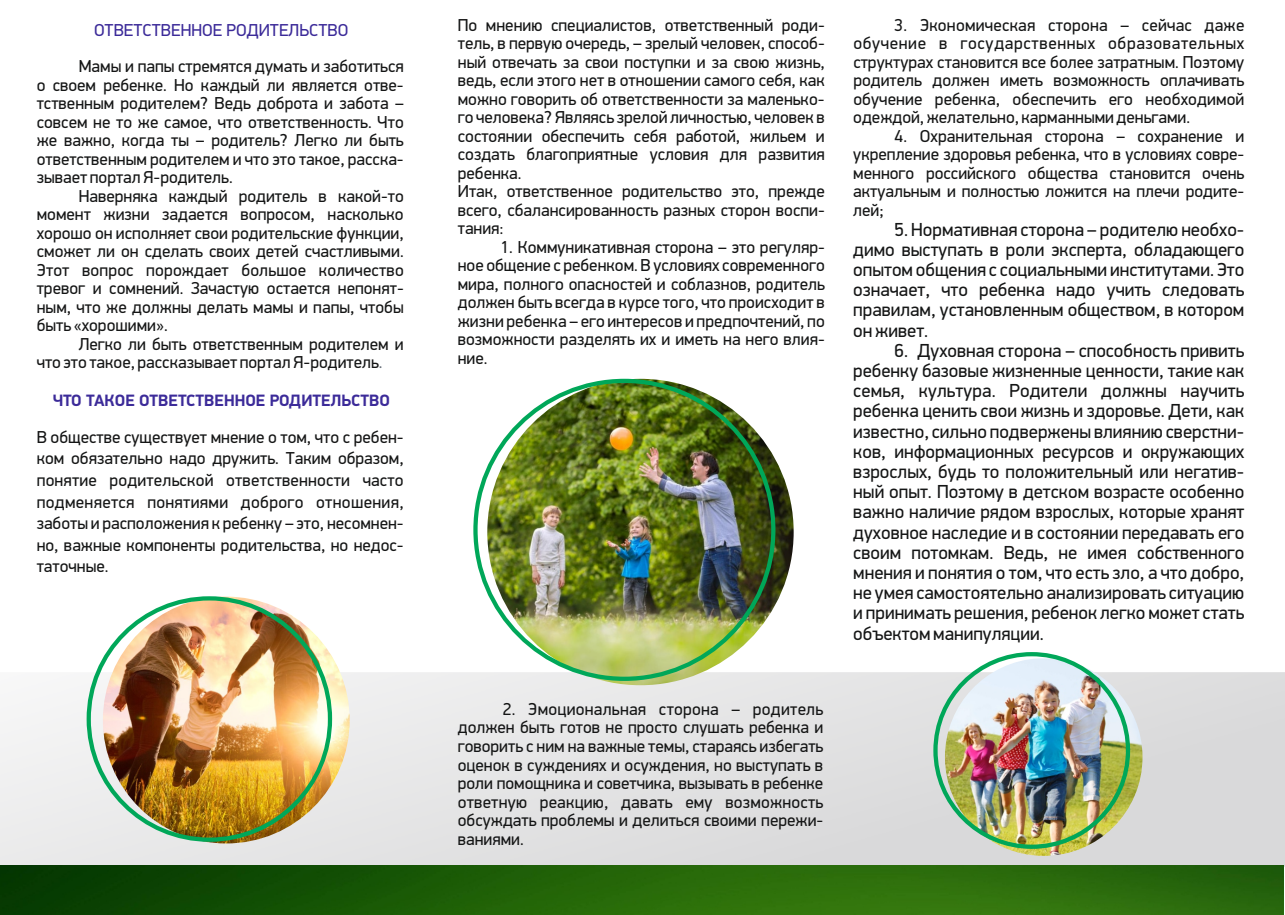
<style>
.page{position:relative;width:1285px;height:915px;background:#fff}
.page>*{position:absolute;margin:0;border:0;box-sizing:border-box;transform-origin:0 0}
.t1{font:18px/20.2px "PF Din Display Pro";color:#151616;text-align:justify}
.t2{font:16.5px/18.5px "PF Din Display Pro";color:#151616;text-align:justify}
.t3{font:700 16.5px "PF Din Display Pro";color:#3c2b99}
.t4{font:16.5px "PF Din Display Pro";color:#3c2b99}
.s1{color:#656d78}
</style>
<div class="page">
<img style="left:0;top:672px;width:1284px;height:242px">
<img style="left:103px;top:596px;width:246px;height:247px;border-radius:50%">
<img style="left:487px;top:378px;width:306px;height:307px;border-radius:50%">
<img style="left:944px;top:658px;width:198px;height:197px;border-radius:97px">
<div style="left:933px;top:651px;width:196px;height:197px;border:4px solid #00a759;border-radius:50%"></div>
<p class="t4" style="left:94px;top:24px;width:256px">ОТВЕТСТВЕННОЕ РОДИТЕЛЬСТВО</p>
<p class="t2" style="left:37px;top:59px;width:368px;text-indent:42px">Мамы и папы стремятся думать и заботиться о своем ребенке. Но каждый ли является отве&shy;тственным родителем? Ведь доброта и забота – совсем не то же самое, что ответственность. Что же важно, когда ты – родитель? Легко ли быть ответственным родителем и что это такое, расска&shy;зывает портал Я-родитель.</p>
<p class="t2" style="left:37px;top:188px;width:368px;text-indent:42px">Наверняка каждый родитель в какой-то момент жизни задается вопросом, насколько хорошо он исполняет свои родительские функции, сможет ли он сделать своих детей счастливыми.<br>Этот вопрос порождает большое количество тревог и сомнений. Зачастую остается непонят&shy;ным, что же должны делать мамы и папы, чтобы быть «хорошими».</p>
<p class="t2" style="left:37px;top:336px;width:368px;text-indent:42px">Легко ли быть ответственным родителем и что это такое, рассказывает портал Я-родитель<span class="s1">.</span></p>
<p class="t3" style="left:53px;top:393px;width:338px">ЧТО ТАКОЕ ОТВЕТСТВЕННОЕ РОДИТЕЛЬСТВО</p>
<p class="t2" style="left:37px;top:427px;width:368px;line-height:21.6px">В обществе существует мнение о том, что с ребен&shy;ком обязательно надо дружить. Таким образом, понятие родительской ответственности часто подменяется понятиями доброго отношения, заботы и расположения к ребенку – это, несомнен&shy;но, важные компоненты родительства, но недос&shy;таточные.</p>
<p class="t2" style="left:458px;top:17px;width:368px;text-align:left">По мнению специалистов, ответственный роди&shy;тель, в первую очередь, – зрелый человек, способ&shy;ный отвечать за свои поступки и за свою жизнь, ведь, если этого нет в отношении самого себя, как можно говорить об ответственности за маленько&shy;го человека? Являясь зрелой личностью, человек в состоянии обеспечить себя работой, жильем и создать благоприятные условия для развития ребенка.<br>Итак, ответственное родительство это, прежде всего, сбалансированность разных сторон воспи&shy;тания:</p>
<p class="t2" style="left:457px;top:239px;width:368px;text-indent:43px">1. Коммуникативная сторона – это регуляр&shy;ное общение с ребенком. В условиях современного мира, полного опасностей и соблазнов, родитель должен быть всегда в курсе того, что происходит в жизни ребенка – его интересов и предпочтений, по возможности разделять их и иметь на него влия&shy;ние.</p>
<p class="t2" style="left:457px;top:701px;width:367px;text-indent:45px">2. Эмоциональная сторона – родитель должен быть готов не просто слушать ребенка и говорить с ним на важные темы, стараясь избегать оценок в суждениях и осуждения, но выступать в роли помощника и советчика, вызывать в ребенке ответную реакцию, давать ему возможность обсуждать проблемы и делиться своими пережи&shy;ваниями.</p>
<p class="t2" style="left:853px;top:17px;width:392px;text-indent:41px">3. Экономическая сторона – сейчас даже обучение в государственных образовательных структурах становится все более затратным. Поэтому родитель должен иметь возможность оплачивать обучение ребенка, обеспечить его необходимой одеждой, желательно, карманными деньгами.</p>
<p class="t2" style="left:853px;top:128px;width:392px;text-indent:41px">4. Охранительная сторона – сохранение и укрепление здоровья ребенка, что в условиях совре&shy;менного российского общества становится очень актуальным и полностью ложится на плечи родите&shy;лей;</p>
<p class="t1" style="left:853px;top:221px;width:392px;text-indent:41px">5. Нормативная сторона – родителю необхо&shy;димо выступать в роли эксперта, обладающего опытом общения с социальными институтами. Это означает, что ребенка надо учить следовать правилам, установленным обществом, в котором он живет.</p>
<p class="t1" style="left:853px;top:342px;width:392px;text-indent:41px">6. Духовная сторона – способность привить ребенку базовые жизненные ценности, такие как семья, культура. Родители должны научить ребенка ценить свои жизнь и здоровье. Дети, как известно, сильно подвержены влиянию сверстни&shy;ков, информационных ресурсов и окружающих взрослых, будь то положительный или негатив&shy;ный опыт. Поэтому в детском возрасте особенно важно наличие рядом взрослых, которые хранят духовное наследие и в состоянии передавать его своим потомкам. Ведь, не имея собственного мнения и понятия о том, что есть зло, а что добро, не умея самостоятельно анализировать ситуацию и принимать решения, ребенок легко может стать объектом манипуляции.</p>
</div>
